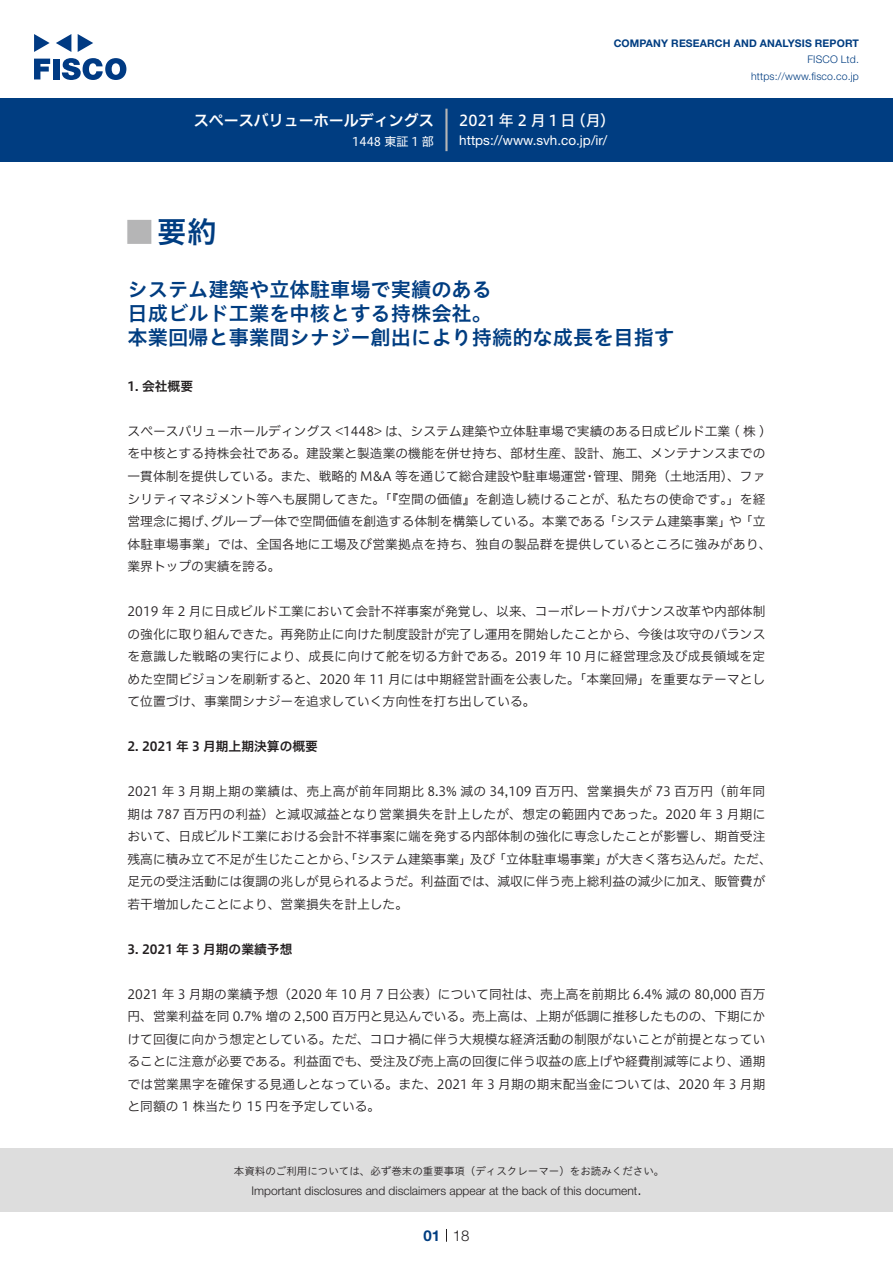
<style>
.page{position:relative;width:893px;height:1263px;background:#fff}
.page>*{position:absolute;margin:0;border:0;box-sizing:border-box;transform-origin:0 0}
.t1{font:30px "Hiragino UD Sans Std N W6";color:#003d81}
.t2{font:700 24px "Koz Go Pro";color:#b5b5b6}
.t3{font:20.25px/24px "Hiragino UD Sans Std W6";color:#003d81}
.t4{font:15px "Hiragino UD Sans F Std N W6";color:#fff}
.t5{font:15px "Hiragino UD Sans F Std N W5";letter-spacing:.185em;color:#fff}
.t6{font:300 15px "Helvetica Neue LT Std";color:#231f20}
.t7{font:700 15px "Helvetica Neue LT Std";color:#003d81}
.t8{font:13.5px "Helvetica Neue LT Std";color:#fff}
.t9{font:12.75px/22.5px "Hiragino UD Sans F Std N W3";color:#231f20}
.t10{font:12.75px "Hiragino UD Sans F Std N W3";letter-spacing:.03em;color:#231f20}
.t11{font:12.75px "Hiragino UD Sans F Std N W3";letter-spacing:.025em;color:#231f20}
.t12{font:12.75px "Hiragino UD Sans F Std N W6";color:#231f20}
.t13{font:300 12px "Helvetica Neue LT Std";color:#231f20}
.t14{font:12px "Hiragino UD Sans F Std N W4";color:#fff}
.t15{font:10.5px "Hiragino UD Sans Std W3";color:#231f20}
.t16{font:700 10.5px "Helvetica Neue LT Std";letter-spacing:.015em;color:#003d81}
.t17{font:300 10.5px/16.5px "Helvetica Neue LT Std";letter-spacing:.015em;color:#003d81;text-align:right}
</style>
<div class="page">
<div style="left:0;top:1148px;width:893px;height:64px;background:#ddd"></div>
<svg style="left:34px;top:59px;width:16px;height:20px"></svg>
<div style="left:53px;top:59px;width:6px;height:20px;background:#003a83"></div>
<svg style="left:62px;top:58px;width:64px;height:22px"></svg>
<svg style="left:34px;top:34px;width:16px;height:18px"></svg>
<svg style="left:78px;top:34px;width:15px;height:18px"></svg>
<svg style="left:56px;top:34px;width:15px;height:18px"></svg>
<div style="left:0;top:98px;width:893px;height:64px;background:#003d81"></div>
<hr style="left:445px;top:109px;width:3px;height:42px;background:#b5b5b6">
<svg style="left:446px;top:1229px;width:1px;height:13px"></svg>
<p class="t4" style="left:194px;top:109px;width:242px">スペースバリューホールディングス</p>
<p class="t14" style="left:352px;top:132px;width:83px">1448 東証 1 部</p>
<p class="t16" style="left:614px;top:37px;width:247px">COMPANY RESEARCH AND ANALYSIS REPORT</p>
<p class="t17" style="left:751px;top:51px;width:109px">FISCO Ltd. https://www.fisco.co j p.</p>
<p class="t5" style="left:459px;top:109px;width:118px">2021年2月1日</p>
<p class="t5" style="left:571px;top:109px;width:46px">（月(</p>
<p class="t8" style="left:459px;top:132px;width:150px">https: / / w w w . s v h . c o j p. /i r/</p>
<h1 class="t1" style="left:157px;top:209px;width:61px">要約</h1>
<h2 class="t2" style="left:128px;top:217px;width:25px">█</h2>
<h3 class="t3" style="left:128px;top:276px;width:548px">システム建築や立体駐車場で実績のある<br>日成ビルド工業を中核とする持株会社。<br>本業回帰と事業間シナジー創出により持続的な成長を目指す</h3>
<p class="t12" style="left:128px;top:376px;width:67px">1. 会社概要</p>
<p class="t9" style="left:128px;top:419px;width:639px;text-align:right">スペースバリューホールディングス &lt;1448&gt; は、システム建築や立体駐車場で実績のある日成ビルド工業 ( 株 (を中核とする持株会社である。建設業と製造業の機能を併せ持ち、部材生産、設計、施工、メンテナンスまでの管理、開発（土地活用）、ファ</p>
<p class="t9" style="left:128px;top:464px;width:460px">一貫体制を提供している。また、戦略的 M&amp;A 等を通じて総合建設や駐車場運営</p>
<p class="t9" style="left:128px;top:487px;width:639px">シリティマネジメント等へも展開してきた。「『空間の価値』を創造し続けることが、私たちの使命です。」を経</p>
<p class="t9" style="left:740px;top:509px;width:27px">「立</p>
<p class="t9" style="left:583px;top:464px;width:14px">・</p>
<p class="t9" style="left:128px;top:509px;width:645px">営理念に掲げ、<br>体駐車場事業」では、全国各地に工場及び営業拠点を持ち、独自の製品群を提供しているところに強みがあり、業界トップの実績を誇る。</p>
<p class="t9" style="left:128px;top:599px;width:639px;text-align:justify">2019 年 2 月に日成ビルド工業において会計不祥事案が発覚し、以来、コーポレートガバナンス改革や内部体制の強化に取り組んできた。再発防止に向けた制度設計が完了し運用を開始したことから、今後は攻守のバランスを意識した戦略の実行により、成長に向けて舵を切る方針である。2019 年 10 月に経営理念及び成長領域を定めた空間ビジョンを刷新すると、2020 年 11 月には中期経営計画を公表した。「本業回帰」を重要なテーマとして位置づけ、事業間シナジーを追求していく方向性を打ち出している。</p>
<p class="t12" style="left:128px;top:736px;width:192px">2. 2021 年 3 月期上期決算の概要</p>
<p class="t10" style="left:128px;top:782px;width:639px">2021 年 3 月期上期の業績は、売上高が前年同期比 8.3% 減の 34,109 百万円、営業損失が 73 百万円（前年同</p>
<p class="t11" style="left:128px;top:804px;width:639px">期は 787 百万円の利益）と減収減益となり営業損失を計上したが、想定の範囲内であった。2020 年 3 月期に</p>
<p class="t9" style="left:128px;top:824px;width:639px">おいて、日成ビルド工業における会計不祥事案に端を発する内部体制の強化に専念したことが影響し、期首受注</p>
<p class="t9" style="left:606px;top:847px;width:167px">が大きく落ち込んだ。ただ、</p>
<p class="t9" style="left:210px;top:509px;width:397px">グループ一体で空間価値を創造する体制を構築している。本業である</p>
<p class="t9" style="left:604px;top:509px;width:129px">「システム建築事業」</p>
<p class="t9" style="left:729px;top:509px;width:14px">や</p>
<p class="t9" style="left:128px;top:847px;width:639px">残高に積み立て不足が生じたことから、「システム建築事業」<br>足元の受注活動には復調の兆しが見られるようだ。利益面では、減収に伴う売上総利益の減少に加え、販管費が若干増加したことにより、営業損失を計上した。</p>
<p class="t12" style="left:128px;top:939px;width:166px">3. 2021 年 3 月期の業績予想</p>
<p class="t9" style="left:128px;top:982px;width:639px;text-align:justify">2021 年 3 月期の業績予想（2020 年 10 月 7 日公表）について同社は、売上高を前期比 6.4% 減の 80,000 百万円、営業利益を同 0.7% 増の 2,500 百万円と見込んでいる。売上高は、上期が低調に推移したものの、下期にかけて回復に向かう想定としている。ただ、コロナ禍に伴う大規模な経済活動の制限がないことが前提となっていることに注意が必要である。利益面でも、受注及び売上高の回復に伴う収益の底上げや経費削減等により、通期では営業黒字を確保する見通しとなっている。また、2021 年 3 月期の期末配当金については、2020 年 3 月期と同額の 1 株当たり 15 円を予定している。</p>
<p class="t9" style="left:470px;top:847px;width:27px">及び</p>
<p class="t9" style="left:493px;top:847px;width:116px">「立体駐車場事業」</p>
<p class="t15" style="left:234px;top:1163px;width:432px">本資料のご利用については、必ず巻末の重要事項（ディスクレーマー）をお読みください。</p>
<p class="t6" style="left:637px;top:1180px;width:6px">.</p>
<p class="t13" style="left:251px;top:1183px;width:387px">Important disclosures and disclaimers appear at the back of this document</p>
<p class="t7" style="left:423px;top:1226px;width:18px">01</p>
<p class="t6" style="left:453px;top:1226px;width:18px">18</p>
</div>
